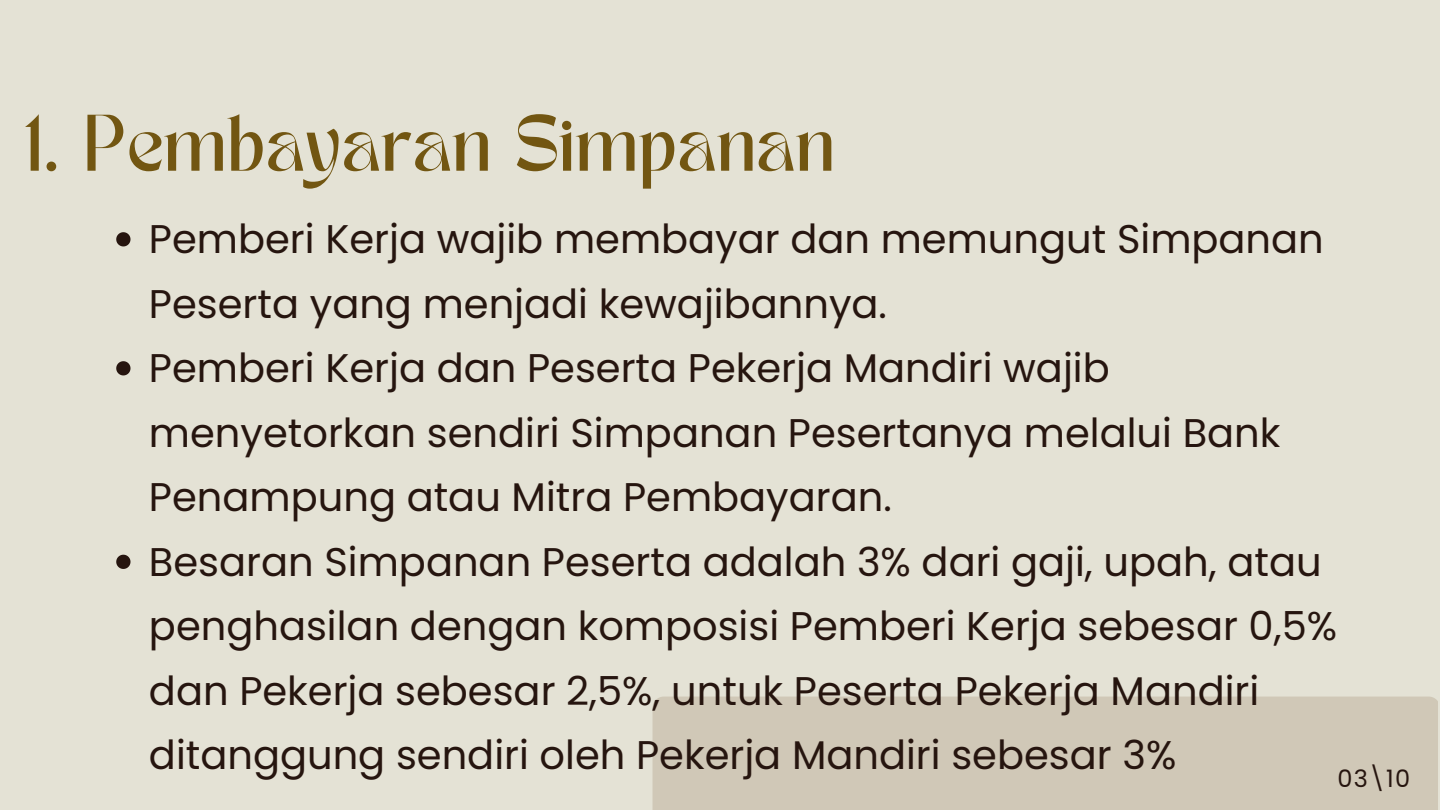
<style>
.page{position:relative;width:1440px;height:810px;background:#e4e2d5}
.page>*{position:absolute;margin:0;border:0;box-sizing:border-box;transform-origin:0 0}
.t1{font:56px "TAN MERINGUE";letter-spacing:.02em;color:#725612}
.t2{font:40px/64.5px "Poppins";color:#26150f}
.t3{font:24px "Poppins";color:#26150f}
</style>
<div class="page">
<div style="left:653px;top:697px;width:785px;height:113px;background:#d0c8b7"></div>
<svg style="left:116px;top:232px;width:14px;height:14px"></svg>
<svg style="left:116px;top:361px;width:14px;height:14px"></svg>
<svg style="left:116px;top:555px;width:14px;height:14px"></svg>
<h1 class="t1" style="left:25px;top:114px;width:811px">1. Pembayaran Simpanan</h1>
<p class="t2" style="left:149px;top:207px;width:1190px">Pemberi Kerja wajib membayar dan memungut Simpanan Peserta yang menjadi kewajibannya.<br>Pemberi Kerja dan Peserta Pekerja Mandiri wajib menyetorkan sendiri Simpanan Pesertanya melalui Bank Penampung atau Mitra Pembayaran.<br>Besaran Simpanan Peserta adalah 3% dari gaji, upah, atau penghasilan dengan komposisi Pemberi Kerja sebesar 0,5% dan Pekerja sebesar 2,5%, untuk Peserta Pekerja Mandiri ditanggung sendiri oleh Pekerja Mandiri sebesar 3%</p>
<p class="t3" style="left:1337px;top:762px;width:74px">03\10</p>
</div>
